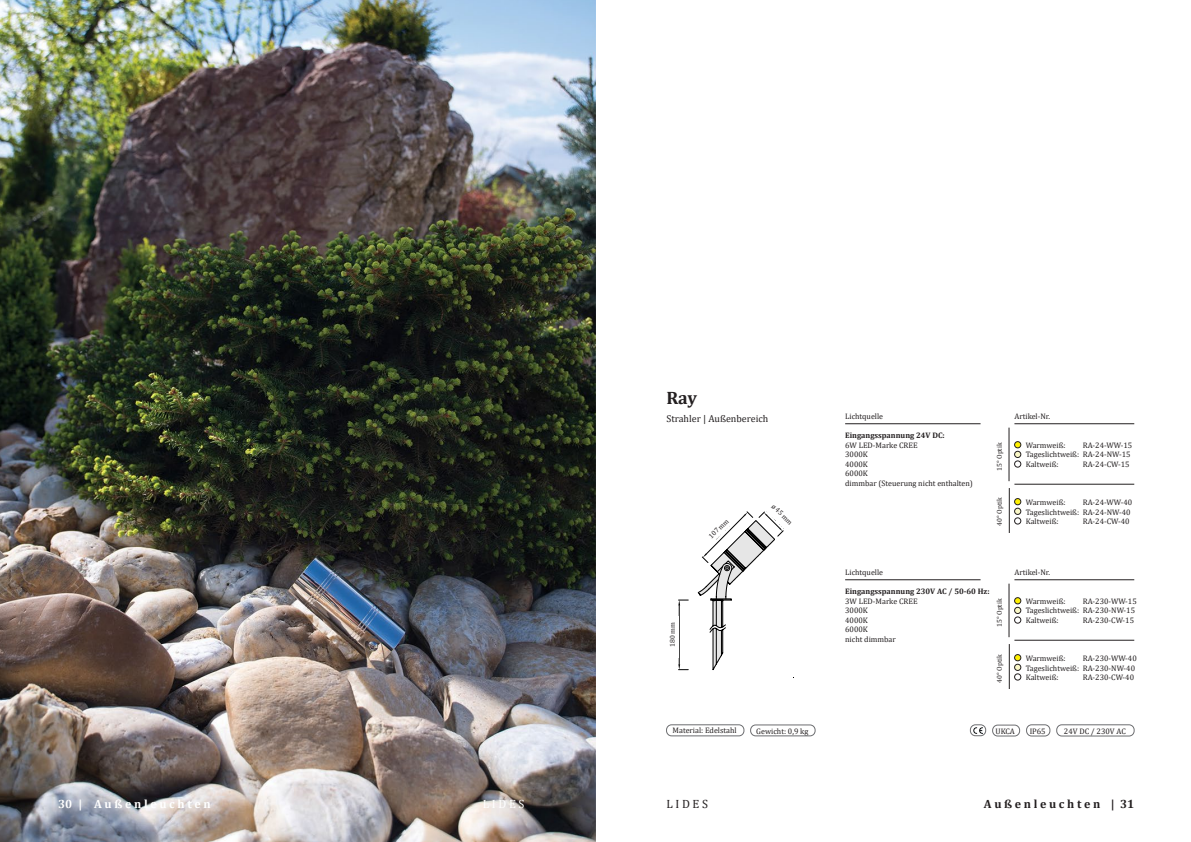
<style>
.page{position:relative;width:1191px;height:842px;background:#fff}
.page>*{position:absolute;margin:0;border:0;box-sizing:border-box;transform-origin:0 0}
.t1{font:700 18px "Cambria";color:#231f20}
.t2{font:700 12px "Cambria";color:#231f20}
.t3{font:700 12px "Cambria";color:#fff}
.t4{font:12px "Cambria";color:#231f20}
.t5{font:12px "Cambria";color:#fff}
.t6{font:10px "Cambria";color:#231f20}
.t7{font:8px "Cambria";color:#231f20}
.t8{font:700 8px "Cambria";color:#231f20}
.t9{font:7px "Cambria";color:#231f20}
</style>
<div class="page">
<hr style="left:595px;top:0;width:1px;height:842px;background:#231f20">
<hr style="left:845px;top:424px;width:135px;height:1px;background:#231f20">
<hr style="left:845px;top:580px;width:135px;height:1px;background:#231f20">
<hr style="left:1014px;top:424px;width:120px;height:1px;background:#231f20">
<hr style="left:1014px;top:580px;width:120px;height:1px;background:#231f20">
<div style="left:992px;top:725px;width:27px;height:11px;border:1px solid #6c6d70;border-radius:5px"></div>
<div style="left:1026px;top:725px;width:24px;height:11px;border:1px solid #6c6d70;border-radius:5px"></div>
<div style="left:1056px;top:725px;width:78px;height:11px;border:1px solid #6c6d70;border-radius:5px"></div>
<div style="left:666px;top:725px;width:78px;height:11px;border:1px solid #6c6d70;border-radius:5px"></div>
<div style="left:750px;top:725px;width:65px;height:11px;border:1px solid #6c6d70;border-radius:5px"></div>
<div style="left:1014px;top:441px;width:7px;height:7px;border:1px solid #231f20;border-radius:50%"></div>
<div style="left:1014px;top:597px;width:7px;height:7px;border:1px solid #231f20;border-radius:50%"></div>
<div style="left:1014px;top:498px;width:7px;height:7px;border:1px solid #231f20;border-radius:50%"></div>
<div style="left:1014px;top:654px;width:7px;height:7px;border:1px solid #231f20;border-radius:50%"></div>
<div style="left:1014px;top:461px;width:7px;height:6px;border:1px solid #231f20;border-radius:50%"></div>
<div style="left:1014px;top:617px;width:7px;height:6px;border:1px solid #231f20;border-radius:50%"></div>
<div style="left:1014px;top:518px;width:7px;height:6px;border:1px solid #231f20;border-radius:50%"></div>
<div style="left:1014px;top:674px;width:7px;height:6px;border:1px solid #231f20;border-radius:50%"></div>
<svg style="left:1014px;top:442px;width:6px;height:25px"></svg>
<div style="left:1014px;top:451px;width:7px;height:7px;border:1px solid #231f20;border-radius:50%"></div>
<svg style="left:1014px;top:598px;width:6px;height:25px"></svg>
<div style="left:1014px;top:607px;width:7px;height:7px;border:1px solid #231f20;border-radius:50%"></div>
<svg style="left:1014px;top:499px;width:6px;height:25px"></svg>
<div style="left:1014px;top:508px;width:7px;height:7px;border:1px solid #231f20;border-radius:50%"></div>
<svg style="left:1014px;top:655px;width:6px;height:25px"></svg>
<div style="left:1014px;top:664px;width:7px;height:7px;border:1px solid #231f20;border-radius:50%"></div>
<img style="left:0;top:0;width:595px;height:842px">
<hr style="left:1008px;top:428px;width:1px;height:53px;background:#231f20">
<hr style="left:1008px;top:584px;width:1px;height:53px;background:#231f20">
<hr style="left:1009px;top:488px;width:1px;height:45px;background:#231f20">
<hr style="left:1009px;top:644px;width:1px;height:45px;background:#231f20">
<hr style="left:1014px;top:484px;width:120px;height:1px;background:#231f20">
<hr style="left:1014px;top:640px;width:120px;height:1px;background:#231f20">
<svg style="left:973px;top:727px;width:9px;height:6px"></svg>
<div style="left:970px;top:725px;width:15px;height:11px;border:1px solid #6c6d70;border-radius:5px"></div>
<svg style="left:678px;top:511px;width:106px;height:159px"></svg>
<p class="t3" style="left:58px;top:796px;width:154px">30 | A u ß e n l e u c h t e n</p>
<p class="t5" style="left:483px;top:797px;width:43px">L I D E S</p>
<p class="t1" style="left:666px;top:385px;width:32px">Ray</p>
<p class="t6" style="left:666px;top:413px;width:103px">Strahler | Außenbereich</p>
<p class="t7" style="left:845px;top:411px;width:40px">Lichtquelle</p>
<p class="t8" style="left:845px;top:430px;width:101px">Eingangsspannung 24V DC:</p>
<p class="t7" style="left:845px;top:440px;width:74px">6W LED-Marke CREE</p>
<p class="t7" style="left:845px;top:450px;width:24px">3000K</p>
<p class="t7" style="left:845px;top:459px;width:24px">4000K</p>
<p class="t7" style="left:845px;top:469px;width:24px">6000K</p>
<p class="t7" style="left:845px;top:478px;width:129px">dimmbar (Steuerung nicht enthalten)</p>
<p class="t9" style="left:707px;top:534px;width:26px;rotate:-44deg">107 mm</p>
<p class="t9" style="left:776px;top:502px;width:28px;rotate:45deg">ø 45 mm</p>
<p class="t9" style="left:995px;top:471px;width:30px;rotate:-90deg">15° Optik</p>
<p class="t9" style="left:995px;top:525px;width:30px;rotate:-90deg">40° Optik</p>
<p class="t7" style="left:1014px;top:411px;width:37px">Artikel-Nr.</p>
<p class="t7" style="left:1025px;top:440px;width:41px">Warmweiß:</p>
<p class="t7" style="left:1025px;top:450px;width:106px">Tageslichtweiß: RA-24-NW-15</p>
<p class="t7" style="left:1025px;top:459px;width:34px">Kaltweiß:</p>
<p class="t7" style="left:1025px;top:498px;width:41px">Warmweiß:</p>
<p class="t7" style="left:1025px;top:507px;width:106px">Tageslichtweiß: RA-24-NW-40</p>
<p class="t7" style="left:1025px;top:517px;width:34px">Kaltweiß:</p>
<p class="t7" style="left:1082px;top:440px;width:51px">RA-24-WW-15</p>
<p class="t7" style="left:1082px;top:459px;width:48px">RA-24-CW-15</p>
<p class="t7" style="left:1082px;top:498px;width:51px">RA-24-WW-40</p>
<p class="t7" style="left:1082px;top:517px;width:48px">RA-24-CW-40</p>
<p class="t9" style="left:668px;top:647px;width:26px;rotate:-90deg">180 mm</p>
<p class="t7" style="left:845px;top:567px;width:40px">Lichtquelle</p>
<p class="t8" style="left:845px;top:586px;width:146px">Eingangsspannung 230V AC / 50-60 Hz:</p>
<p class="t7" style="left:845px;top:596px;width:74px">3W LED-Marke CREE</p>
<p class="t7" style="left:845px;top:606px;width:24px">3000K</p>
<p class="t7" style="left:845px;top:615px;width:24px">4000K</p>
<p class="t7" style="left:845px;top:625px;width:24px">6000K</p>
<p class="t7" style="left:845px;top:634px;width:52px">nicht dimmbar</p>
<p class="t9" style="left:995px;top:627px;width:30px;rotate:-90deg">15° Optik</p>
<p class="t9" style="left:995px;top:682px;width:30px;rotate:-90deg">40° Optik</p>
<p class="t7" style="left:1014px;top:567px;width:37px">Artikel-Nr.</p>
<p class="t7" style="left:1025px;top:596px;width:41px">Warmweiß:</p>
<p class="t7" style="left:1025px;top:606px;width:111px">Tageslichtweiß: RA-230-NW-15</p>
<p class="t7" style="left:1025px;top:615px;width:34px">Kaltweiß:</p>
<p class="t7" style="left:1025px;top:654px;width:41px">Warmweiß:</p>
<p class="t7" style="left:1025px;top:663px;width:111px">Tageslichtweiß: RA-230-NW-40</p>
<p class="t7" style="left:1025px;top:673px;width:34px">Kaltweiß:</p>
<p class="t7" style="left:1082px;top:596px;width:56px">RA-230-WW-15</p>
<p class="t7" style="left:1082px;top:615px;width:53px">RA-230-CW-15</p>
<p class="t7" style="left:1082px;top:654px;width:56px">RA-230-WW-40</p>
<p class="t7" style="left:1082px;top:673px;width:53px">RA-230-CW-40</p>
<p class="t7" style="left:672px;top:726px;width:66px">Material: Edelstahl</p>
<p class="t7" style="left:756px;top:726px;width:54px">Gewicht: 0,9 kg</p>
<p class="t7" style="left:995px;top:726px;width:21px">UKCA</p>
<p class="t7" style="left:1029px;top:726px;width:17px">IP65</p>
<p class="t7" style="left:1064px;top:726px;width:63px">24V DC / 230V AC</p>
<h2 class="t4" style="left:666px;top:797px;width:43px">L I D E S</h2>
<p class="t2" style="left:984px;top:796px;width:152px">A u ß e n l e u c h t e n | 31</p>
</div>
